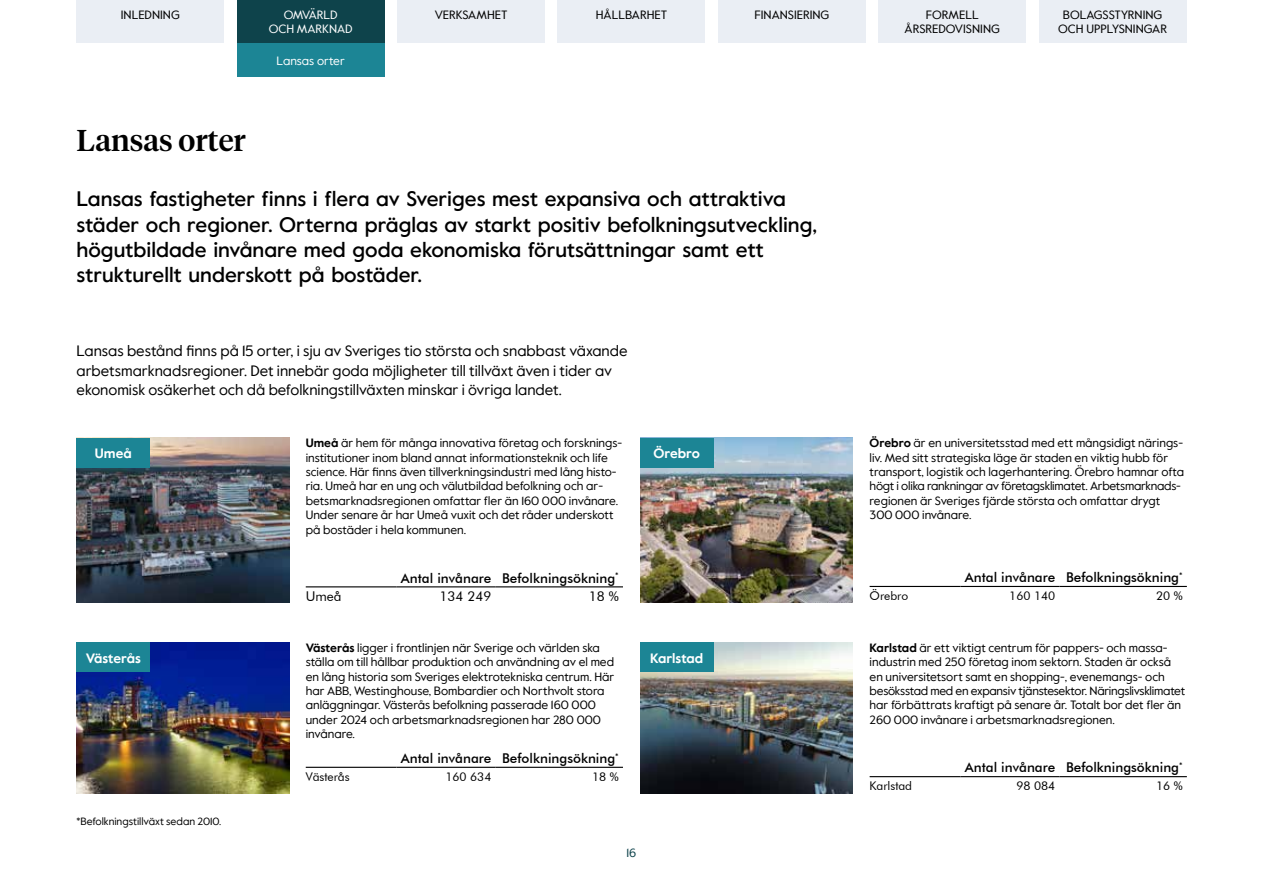
<style>
.page{position:relative;width:1263px;height:893px;background:#fff}
.page>*{position:absolute;margin:0;border:0;box-sizing:border-box;transform-origin:0 0}
.t1{font:500 30px "Tiempos Headline";color:#000}
.t2{font:500 21px/25.2px "Value";color:#000}
.t3{font:15px/19.5px "Value Sans Pro";color:#000}
.t4{font:500 13.5px "Futura BT";color:#000}
.t5{font:700 13.5px "Value Sans Pro";color:#fff}
.t6{font:13.5px "Futura BT";color:#000}
.t7{font:12px/14.4px "Value Sans Pro";color:#000}
.t8{font:12px "Futura BT";color:#000}
.t9{font:12px/13.5px "Value Sans Pro";color:#fff;text-align:center}
.t10{font:12px "Value Sans Pro";color:#0e434b}
.t11{font:10.5px "Value Sans Pro";color:#000}
.s1{font-weight:700}
</style>
<div class="page">
<div style="left:77px;top:0;width:147px;height:42px;background:#eaeef4"></div>
<div style="left:397px;top:0;width:148px;height:42px;background:#eaeef4"></div>
<div style="left:558px;top:0;width:147px;height:42px;background:#eaeef4"></div>
<div style="left:718px;top:0;width:148px;height:42px;background:#eaeef4"></div>
<div style="left:878px;top:0;width:148px;height:42px;background:#eaeef4"></div>
<div style="left:1039px;top:0;width:147px;height:42px;background:#eaeef4"></div>
<div style="left:237px;top:0;width:147px;height:42px;background:#0e434b"></div>
<div style="left:237px;top:43px;width:147px;height:34px;background:#1c8595"></div>
<hr style="left:306px;top:586px;width:90px;height:1px;background:#000">
<hr style="left:396px;top:586px;width:100px;height:1px;background:#000">
<hr style="left:496px;top:586px;width:127px;height:1px;background:#000">
<img style="left:77px;top:438px;width:212px;height:165px">
<div style="left:77px;top:438px;width:73px;height:30px;background:#1c8595"></div>
<hr style="left:306px;top:767px;width:90px;height:1px;background:#000">
<hr style="left:396px;top:767px;width:100px;height:1px;background:#000">
<hr style="left:496px;top:767px;width:127px;height:1px;background:#000">
<img style="left:77px;top:643px;width:212px;height:150px">
<div style="left:77px;top:643px;width:73px;height:29px;background:#1c8595"></div>
<hr style="left:870px;top:586px;width:90px;height:1px;background:#000">
<hr style="left:960px;top:586px;width:99px;height:1px;background:#000">
<hr style="left:1059px;top:586px;width:128px;height:1px;background:#000">
<img style="left:640px;top:438px;width:213px;height:165px">
<div style="left:640px;top:438px;width:73px;height:30px;background:#1c8595"></div>
<img style="left:640px;top:643px;width:213px;height:150px">
<div style="left:640px;top:643px;width:73px;height:29px;background:#1c8595"></div>
<hr style="left:870px;top:776px;width:90px;height:1px;background:#000">
<hr style="left:960px;top:776px;width:99px;height:1px;background:#000">
<hr style="left:1059px;top:776px;width:128px;height:1px;background:#000">
<p class="t7" style="left:121px;top:8px;width:61px">INLEDNING</p>
<p class="t9" style="left:269px;top:8px;width:85px">OMVÄRLD<br>OCH MARKNAD</p>
<p class="t9" style="left:277px;top:54px;width:70px">Lansas orter</p>
<h1 class="t1" style="left:77px;top:120px;width:171px">Lansas orter</h1>
<p class="t7" style="left:435px;top:8px;width:74px">VERKSAMHET</p>
<p class="t7" style="left:596px;top:8px;width:73px">HÅLLBARHET</p>
<p class="t7" style="left:754px;top:8px;width:76px">FINANSIERING</p>
<p class="t7" style="left:905px;top:8px;width:97px;line-height:13.5px;text-align:center">FORMELL<br>ÅRSREDOVISNING</p>
<p class="t7" style="left:1058px;top:8px;width:110px;line-height:13.5px;text-align:center">BOLAGSSTYRNING<br>OCH UPPLYSNINGAR</p>
<p class="t2" style="left:77px;top:186px;width:742px">Lansas fastigheter finns i flera av Sveriges mest expansiva och attraktiva städer och regioner. Orterna präglas av starkt positiv befolkningsutveckling, högutbildade invånare med goda ekonomiska förutsättningar samt ett strukturellt underskott på bostäder.</p>
<p class="t3" style="left:77px;top:341px;width:552px">Lansas bestånd finns på 15 orter, i sju av Sveriges tio största och snabbast växande arbetsmarknadsregioner. Det innebär goda möjligheter till tillväxt även i tider av ekonomisk osäkerhet och då befolkningstillväxten minskar i övriga landet.</p>
<p class="t5" style="left:95px;top:445px;width:38px">Umeå</p>
<p class="t7" style="left:306px;top:436px;width:317px"><span class="s1">Umeå</span> är hem för många innovativa företag och forsknings&shy;institutioner inom bland annat informationsteknik och life science. Här finns även tillverkningsindustri med lång histo&shy;ria. Umeå har en ung och välutbildad befolkning och ar&shy;betsmarknadsregionen omfattar fler än 160 000 invånare.<br>Under senare år har Umeå vuxit och det råder underskott på bostäder i hela kommunen.</p>
<p class="t4" style="left:401px;top:570px;width:219px">Antal invånare Befolkningsökning<sup>*</sup></p>
<p class="t6" style="left:306px;top:588px;width:37px">Umeå</p>
<p class="t6" style="left:440px;top:588px;width:53px">134 249</p>
<p class="t6" style="left:589px;top:588px;width:31px">18 %</p>
<p class="t5" style="left:653px;top:445px;width:48px">Örebro</p>
<p class="t7" style="left:870px;top:436px;width:316px"><span class="s1">Örebro</span> är en universitetsstad med ett mångsidigt närings&shy;liv. Med sitt strategiska läge är staden en viktig hubb för transport, logistik och lagerhantering. Örebro hamnar ofta högt i olika rankningar av företagsklimatet. Arbetsmarknads&shy;regionen är Sveriges fjärde största och omfattar drygt 300 000 invånare.</p>
<p class="t4" style="left:965px;top:569px;width:219px">Antal invånare Befolkningsökning<sup>*</sup></p>
<p class="t8" style="left:870px;top:588px;width:40px">Örebro</p>
<p class="t8" style="left:1009px;top:588px;width:48px">160 140</p>
<p class="t8" style="left:1156px;top:588px;width:28px">20 %</p>
<p class="t5" style="left:86px;top:650px;width:56px">Västerås</p>
<p class="t11" style="left:77px;top:815px;width:146px">*Befolkningstillväxt sedan 2010.</p>
<p class="t7" style="left:306px;top:641px;width:310px"><span class="s1">Västerås</span> ligger i frontlinjen när Sverige och världen ska ställa om till hållbar produktion och användning av el med en lång historia som Sveriges elektrotekniska centrum. Här har ABB, Westinghouse, Bombardier och Northvolt stora anläggningar. Västerås befolkning passerade 160 000 under 2024 och arbetsmarknadsregionen har 280 000 invånare.</p>
<p class="t4" style="left:401px;top:750px;width:219px">Antal invånare Befolkningsökning<sup>*</sup></p>
<p class="t8" style="left:306px;top:769px;width:45px">Västerås</p>
<p class="t8" style="left:445px;top:769px;width:48px">160 634</p>
<p class="t8" style="left:592px;top:769px;width:28px">18 %</p>
<p class="t5" style="left:650px;top:650px;width:55px">Karlstad</p>
<p class="t7" style="left:870px;top:641px;width:317px"><span class="s1">Karlstad</span> är ett viktigt centrum för pappers- och massa&shy;industrin med 250 företag inom sektorn. Staden är också en universitetsort samt en shopping-, evenemangs- och besöksstad med en expansiv tjänstesektor. Näringslivsklimatet har förbättrats kraftigt på senare år. Totalt bor det fler än 260 000 invånare i arbetsmarknadsregionen.</p>
<p class="t4" style="left:965px;top:759px;width:219px">Antal invånare Befolkningsökning<sup>*</sup></p>
<p class="t8" style="left:870px;top:778px;width:44px">Karlstad</p>
<p class="t8" style="left:1016px;top:778px;width:40px">98 084</p>
<p class="t8" style="left:1156px;top:778px;width:28px">16 %</p>
<p class="t10" style="left:626px;top:845px;width:11px">16</p>
</div>
